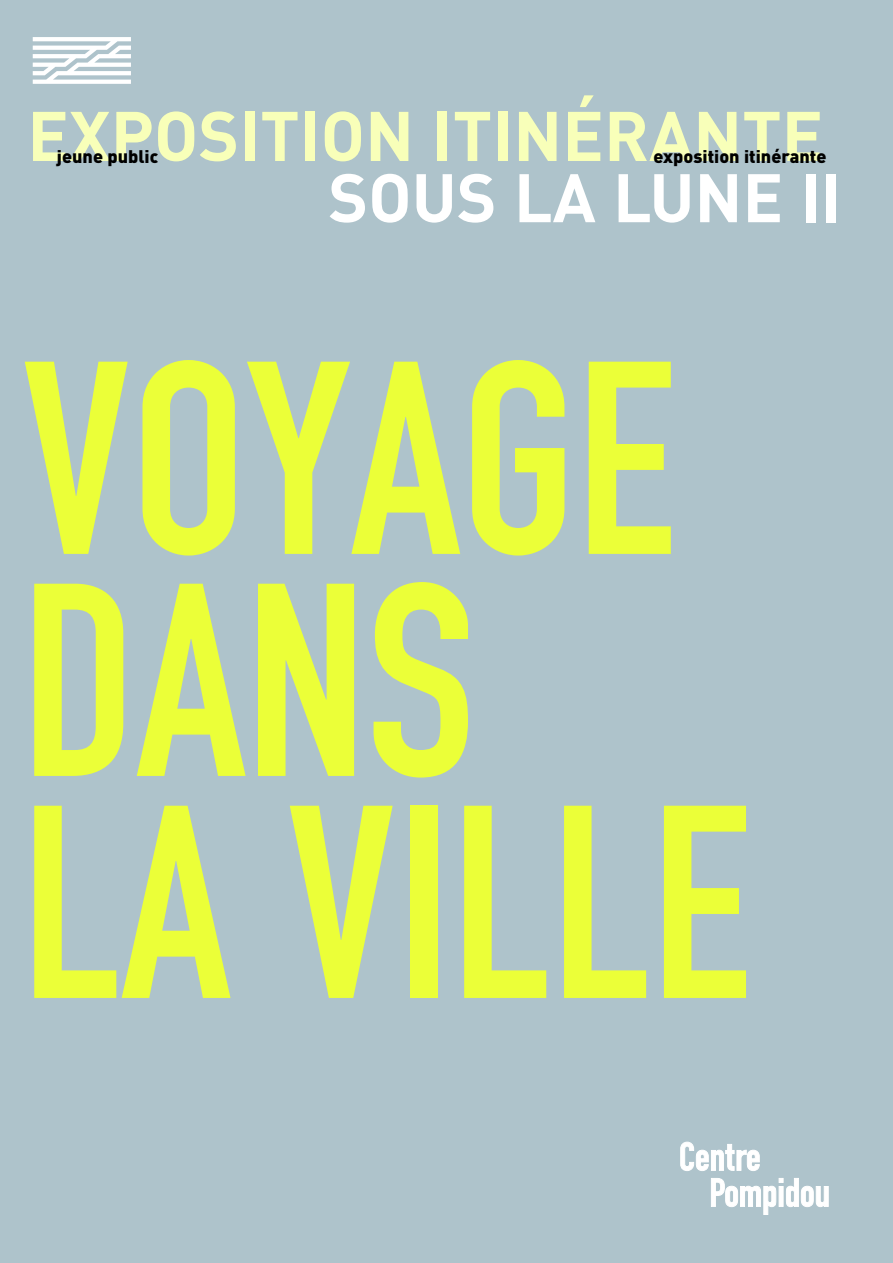
<style>
.page{position:relative;width:893px;height:1263px;background:#aec3cb}
.page>*{position:absolute;margin:0;border:0;box-sizing:border-box;transform-origin:0 0}
.t1{font:270px/222px "DIN Engschrift Std";color:#ebff38}
.t2{font:700 69px "DINOT";color:#f8ffb9}
.t3{font:700 67.5px "DINOT";color:#fff}
.t4{font:900 18px "DINOT";color:#000}
</style>
<div class="page">
<svg style="left:680px;top:1142px;width:80px;height:29px"></svg>
<svg style="left:711px;top:1178px;width:117px;height:37px"></svg>
<svg style="left:33px;top:37px;width:98px;height:47px"></svg>
<h2 class="t2" style="left:27px;top:112px;width:797px">EXPOSITION ITINÉRANTE</h2>
<h3 class="t3" style="left:328px;top:174px;width:515px">SOUS LA LUNE II</h3>
<p class="t4" style="left:57px;top:151px;width:103px">jeune public</p>
<p class="t4" style="left:654px;top:150px;width:174px">exposition itinérante</p>
<h1 class="t1" style="left:21px;top:374px;width:731px">VOYAGE<br>DANS<br>LA VILLE</h1>
</div>
